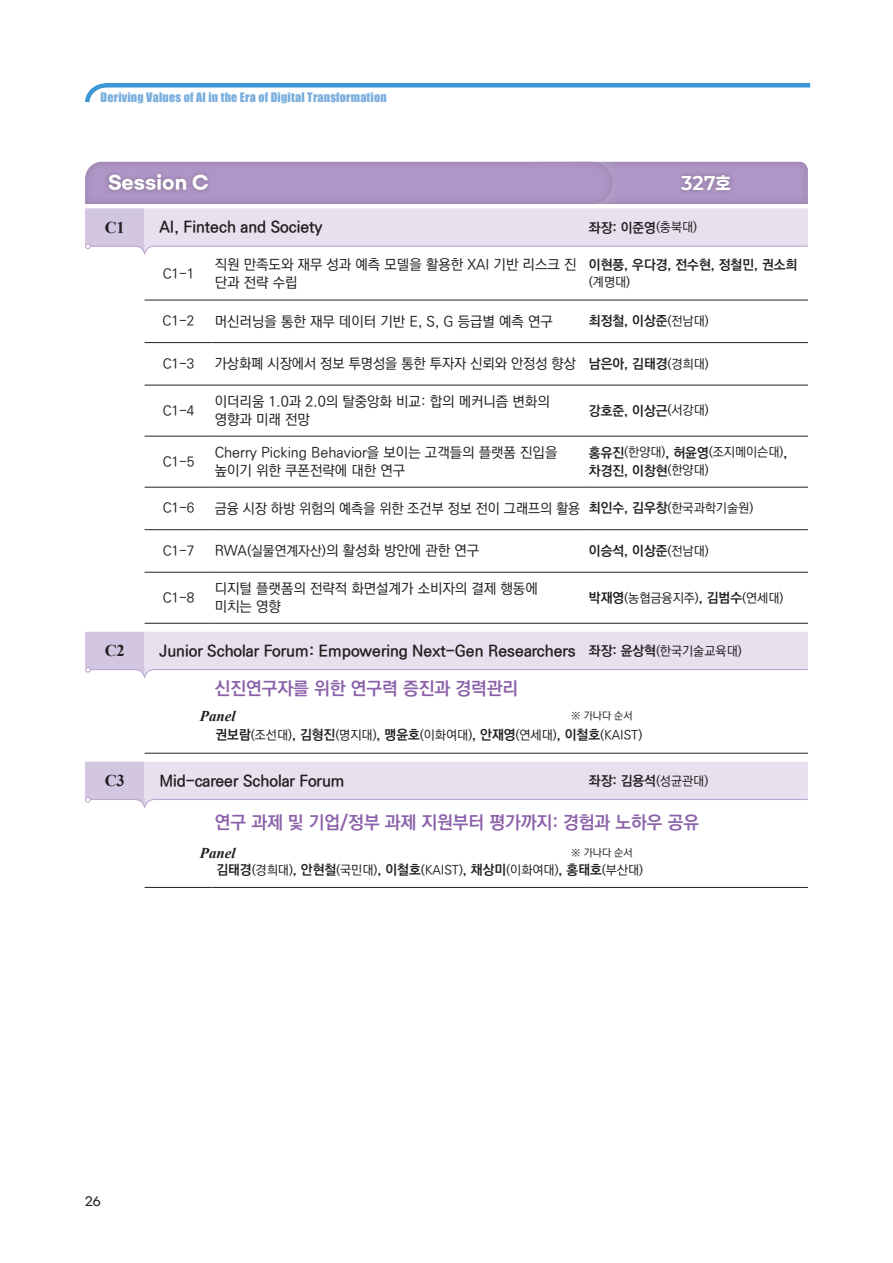
<style>
.page{position:relative;width:893px;height:1263px;background:#fff}
.page>*{position:absolute;margin:0;border:0;box-sizing:border-box;transform-origin:0 0}
.세부-제목{font:18px "Ko Pub World Dotum PB";color:#8c62aa}
.t1{font:700 18px "Gmarket Sans";color:#fff}
.세부-장소{font:700 18px "Paperlogy 7";color:#fff;scale:.96 1}
.세부-A1{font:700 16.5px "Times New Roman";color:#231f20}
.세부-A1-헤드제목{font:15.75px "Ko Pub World Dotum PB";color:#231f20}
.세부-A1-1{font:italic 700 15px "Times New Roman";color:#231f20}
.세부-제목-2{font:500 14.25px/18px "Ko Pub Dotum";color:#231f20}
.세부-이름{font:700 13.5px "Ko Pub Dotum";color:#231f20}
.세부-A1-1-2{font:500 13.5px "Ko Pub Dotum";color:#231f20}
.세부-이름-2{font:500 12.75px "Ko Pub Dotum";color:#231f20}
.t2{font:12px "Impact";letter-spacing:.02em;color:#79aede}
.t3{font:500 12px "Gmarket Sans";color:#231f20}
.세부-A1-1-3{font:500 10.5px "Ko Pub Dotum";color:#231f20}
.s1{font-weight:500;font-size:12.75px}
.s2{font-weight:700;font-size:13.5px}
.s3{font-size:13.5px}
</style>
<div class="page">
<hr style="left:145px;top:887px;width:68px;height:1px;background:#231f20">
<hr style="left:213px;top:887px;width:374px;height:1px;background:#231f20">
<hr style="left:587px;top:887px;width:221px;height:1px;background:#231f20">
<div style="left:84px;top:161px;width:530px;height:44px;background:#231f20;opacity:.2"></div>
<svg style="left:85px;top:162px;width:723px;height:646px"></svg>
<svg style="left:85px;top:83px;width:726px;height:20px"></svg>
<p class="t2" style="left:101px;top:88px;width:288px">Deriving Values of Al in the Era of Digital Transformation</p>
<p class="t1" style="left:108px;top:173px;width:102px">Session C</p>
<p class="세부-장소" style="left:681px;top:170px;width:53px">327호</p>
<p class="세부-A1" style="left:105px;top:216px;width:22px">C1</p>
<p class="세부-A1-헤드제목" style="left:159px;top:216px;width:165px">AI, Fintech and Society</p>
<p class="세부-이름" style="left:589px;top:221px;width:110px">좌장: 이준영<span class="s1">(충북대)</span></p>
<p class="세부-A1-1-2" style="left:163px;top:267px;width:33px">C1-1</p>
<p class="세부-제목-2" style="left:215px;top:256px;width:363px">직원 만족도와 재무 성과 예측 모델을 활용한 XAI 기반 리스크 진 단과 전략 수립</p>
<p class="세부-이름" style="left:589px;top:258px;width:210px">이현풍, 우다경, 전수현, 정철민, 권소희</p>
<p class="세부-이름-2" style="left:589px;top:276px;width:43px">(계명대)</p>
<p class="세부-A1-1-2" style="left:163px;top:314px;width:33px">C1-2</p>
<p class="세부-제목-2" style="left:215px;top:313px;width:340px">머신러닝을 통한 재무 데이터 기반 E, S, G 등급별 예측 연구</p>
<p class="세부-이름" style="left:589px;top:314px;width:121px">최정철, 이상준<span class="s1">(전남대)</span></p>
<p class="세부-A1-1-2" style="left:163px;top:357px;width:33px">C1-3</p>
<p class="세부-제목-2" style="left:215px;top:355px;width:363px">가상화폐 시장에서 정보 투명성을 통한 투자자 신뢰와 안정성 향상</p>
<p class="세부-이름" style="left:589px;top:357px;width:121px">남은아, 김태경<span class="s1">(경희대)</span></p>
<p class="세부-A1-1-2" style="left:163px;top:404px;width:33px">C1-4</p>
<p class="세부-제목-2" style="left:215px;top:393px;width:337px">이더리움 1.0과 2.0의 탈중앙화 비교: 합의 메커니즘 변화의 영향과 미래 전망</p>
<p class="세부-이름" style="left:589px;top:404px;width:121px">강호준, 이상근<span class="s1">(서강대)</span></p>
<p class="세부-A1-1-2" style="left:163px;top:455px;width:33px">C1-5</p>
<p class="세부-제목-2" style="left:215px;top:444px;width:344px">Cherry Picking Behavior을 보이는 고객들의 플랫폼 진입을 높이기 위한 쿠폰전략에 대한 연구</p>
<p class="세부-이름-2" style="left:589px;top:446px;width:200px"><span class="s2">홍유진</span>(한양대)<span class="s2">, 허윤영</span>(조지메이슨대)<span class="s2">,</span></p>
<p class="세부-이름" style="left:589px;top:464px;width:121px">차경진, 이창현<span class="s1">(한양대)</span></p>
<p class="세부-A1-1-2" style="left:163px;top:502px;width:33px">C1-6</p>
<p class="세부-제목-2" style="left:215px;top:500px;width:367px">금융 시장 하방 위험의 예측을 위한 조건부 정보 전이 그래프의 활용</p>
<p class="세부-이름-2" style="left:589px;top:502px;width:166px"><span class="s2">최인수, 김우창</span>(한국과학기술원)</p>
<p class="세부-A1-1-2" style="left:163px;top:544px;width:33px">C1-7</p>
<p class="세부-제목-2" style="left:215px;top:542px;width:266px">RWA<span class="s3">(실물연계자산)</span>의 활성화 방안에 관한 연구</p>
<p class="세부-이름" style="left:589px;top:544px;width:121px">이승석, 이상준<span class="s1">(전남대)</span></p>
<p class="세부-A1-1-2" style="left:163px;top:591px;width:33px">C1-8</p>
<p class="세부-제목-2" style="left:215px;top:580px;width:325px">디지털 플랫폼의 전략적 화면설계가 소비자의 결제 행동에 미치는 영향</p>
<p class="세부-이름-2" style="left:589px;top:591px;width:196px"><span class="s2">박재영</span>(농협금융지주)<span class="s2">, 김범수</span>(연세대)</p>
<p class="세부-A1" style="left:105px;top:639px;width:22px">C2</p>
<p class="세부-A1-헤드제목" style="left:159px;top:639px;width:418px">Junior Scholar Forum: Empowering Next-Gen Researchers</p>
<p class="세부-이름-2" style="left:589px;top:644px;width:154px"><span class="s2">좌장: 윤상혁</span>(한국기술교육대)</p>
<p class="세부-제목" style="left:215px;top:675px;width:305px">신진연구자를 위한 연구력 증진과 경력관리</p>
<p class="세부-A1-1" style="left:200px;top:706px;width:37px">Panel</p>
<p class="세부-A1-1-3" style="left:571px;top:711px;width:63px">※ 가나다 순서</p>
<p class="세부-이름-2" style="left:215px;top:729px;width:428px"><span class="s2">권보람</span>(조선대)<span class="s2">, 김형진</span>(명지대)<span class="s2">, 맹윤호</span>(이화여대)<span class="s2">, 안재영</span>(연세대)<span class="s2">, 이철호</span>(KAIST)</p>
<p class="세부-A1" style="left:105px;top:769px;width:22px">C3</p>
<p class="세부-A1-헤드제목" style="left:159px;top:769px;width:187px">Mid-career Scholar Forum</p>
<p class="세부-이름" style="left:589px;top:774px;width:121px">좌장: 김용석<span class="s1">(성균관대)</span></p>
<p class="세부-제목" style="left:215px;top:809px;width:486px">연구 과제 및 기업/정부 과제 지원부터 평가까지: 경험과 노하우 공유</p>
<p class="세부-A1-1" style="left:200px;top:842px;width:37px">Panel</p>
<p class="세부-A1-1-3" style="left:571px;top:847px;width:63px">※ 가나다 순서</p>
<p class="세부-이름-2" style="left:216px;top:863px;width:428px"><span class="s2">김태경</span>(경희대)<span class="s2">, 안현철</span>(국민대)<span class="s2">, 이철호</span>(KAIST)<span class="s2">, 채상미</span>(이화여대)<span class="s2">, 홍태호</span>(부산대)</p>
<p class="t3" style="left:85px;top:1194px;width:17px">26</p>
</div>
